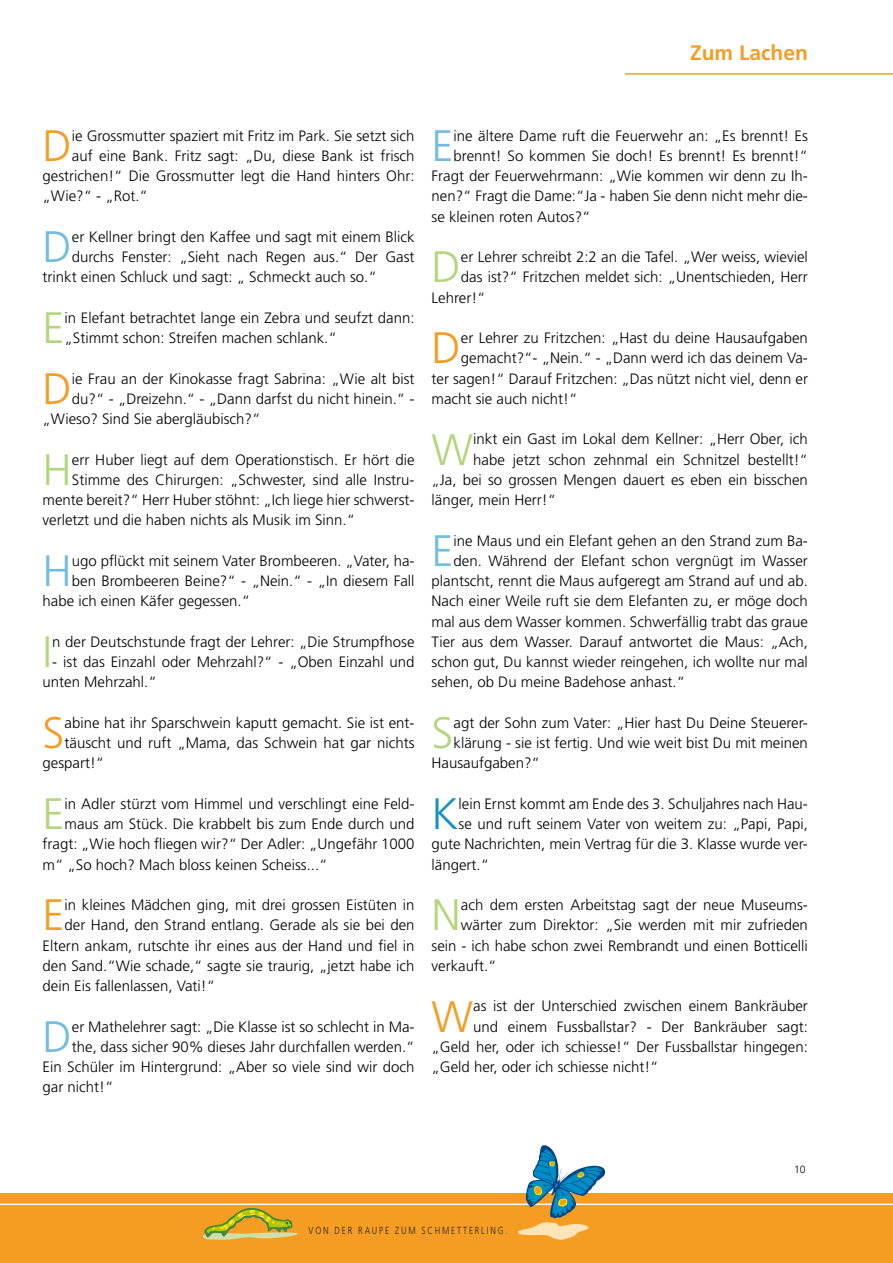
<style>
.page{position:relative;width:893px;height:1263px;background:#fff}
.page>*{position:absolute;margin:0;border:0;box-sizing:border-box;transform-origin:0 0}
.t1{font:300 43.95px "Frutiger LT Std";color:#b3d67d}
.t2{font:300 43.95px "Frutiger LT Std";color:#f59c23}
.t3{font:300 43.95px "Frutiger LT Std";color:#72bce0}
.t4{font:300 43.95px "Frutiger LT Std";color:#1590cb}
.t5{font:700 21px "Frutiger LT Std";color:#f59c23}
.t6{font:300 15px/20.2px "Frutiger LT Std";color:#000}
.t7{font:300 10.5px "Frutiger LT Std";color:#000}
.t8{font:300 10.2px "Frutiger";letter-spacing:.22em;color:#282423;scale:.8 1}
</style>
<div class="page">
<hr style="left:625px;top:73px;width:268px;height:2px;background:#f59c23">
<div style="left:0;top:1194px;width:893px;height:69px;background:#f59c23"></div>
<hr style="left:0;top:1203px;width:893px;height:2px;background:#fff">
<svg style="left:518px;top:1145px;width:87px;height:95px"></svg>
<svg style="left:203px;top:1208px;width:95px;height:32px"></svg>
<h2 class="t5" style="left:690px;top:40px;width:119px">Zum Lachen</h2>
<h1 class="t2" style="left:43px;top:121px;width:31px">D</h1>
<p class="t6" style="left:72px;top:125px;width:344px">ie Grossmutter spaziert mit Fritz im Park. Sie setzt sich</p>
<p class="t6" style="left:72px;top:146px;width:344px">auf eine Bank. Fritz sagt: „Du, diese Bank ist frisch</p>
<p class="t6" style="left:43px;top:166px;width:374px">gestrichen!“ Die Grossmutter legt die Hand hinters Ohr:</p>
<p class="t6" style="left:43px;top:186px;width:107px">„Wie?“ - „Rot.“</p>
<h1 class="t3" style="left:43px;top:222px;width:31px">D</h1>
<p class="t6" style="left:72px;top:227px;width:344px">er Kellner bringt den Kaffee und sagt mit einem Blick</p>
<p class="t6" style="left:72px;top:247px;width:344px">durchs Fenster: „Sieht nach Regen aus.“ Der Gast</p>
<p class="t6" style="left:43px;top:267px;width:336px">trinkt einen Schluck und sagt: „ Schmeckt auch so.“</p>
<h1 class="t1" style="left:43px;top:303px;width:24px">E</h1>
<p class="t6" style="left:65px;top:308px;width:352px">in Elefant betrachtet lange ein Zebra und seufzt dann: „Stimmt schon: Streifen machen schlank.“</p>
<h1 class="t2" style="left:43px;top:364px;width:31px">D</h1>
<p class="t6" style="left:72px;top:368px;width:344px">ie Frau an der Kinokasse fragt Sabrina: „Wie alt bist</p>
<p class="t6" style="left:72px;top:389px;width:344px">du?“ - „Dreizehn.“ - „Dann darfst du nicht hinein.“ -</p>
<p class="t6" style="left:43px;top:409px;width:219px">„Wieso? Sind Sie abergläubisch?“</p>
<h1 class="t1" style="left:43px;top:445px;width:31px">H</h1>
<p class="t6" style="left:72px;top:449px;width:344px">err Huber liegt auf dem Operationstisch. Er hört die</p>
<p class="t6" style="left:72px;top:470px;width:344px">Stimme des Chirurgen: „Schwester, sind alle Instru-</p>
<p class="t6" style="left:43px;top:490px;width:374px">mente bereit?“ Herr Huber stöhnt: „Ich liege hier schwerst-</p>
<p class="t6" style="left:43px;top:510px;width:314px">verletzt und die haben nichts als Musik im Sinn.“</p>
<h1 class="t3" style="left:43px;top:546px;width:31px">H</h1>
<p class="t6" style="left:72px;top:551px;width:344px">ugo pflückt mit seinem Vater Brombeeren. „Vater, ha-</p>
<p class="t6" style="left:72px;top:571px;width:344px">ben Brombeeren Beine?“ - „Nein.“ - „In diesem Fall</p>
<p class="t6" style="left:43px;top:591px;width:209px">habe ich einen Käfer gegessen.“</p>
<h1 class="t1" style="left:43px;top:627px;width:11px">I</h1>
<p class="t6" style="left:52px;top:632px;width:364px">n der Deutschstunde fragt der Lehrer: „Die Strumpfhose</p>
<p class="t6" style="left:43px;top:652px;width:374px;text-indent:10px">- ist das Einzahl oder Mehrzahl?“ - „Oben Einzahl und unten Mehrzahl.“</p>
<h1 class="t2" style="left:43px;top:708px;width:24px">S</h1>
<p class="t6" style="left:65px;top:713px;width:352px">abine hat ihr Sparschwein kaputt gemacht. Sie ist ent-</p>
<p class="t6" style="left:65px;top:733px;width:352px">täuscht und ruft „Mama, das Schwein hat gar nichts</p>
<p class="t6" style="left:43px;top:753px;width:63px">gespart!“</p>
<h1 class="t1" style="left:43px;top:789px;width:24px">E</h1>
<p class="t6" style="left:65px;top:794px;width:352px">in Adler stürzt vom Himmel und verschlingt eine Feld-</p>
<p class="t6" style="left:65px;top:814px;width:351px">maus am Stück. Die krabbelt bis zum Ende durch und</p>
<p class="t6" style="left:43px;top:834px;width:374px">fragt: „Wie hoch fliegen wir?“ Der Adler: „Ungefähr 1000</p>
<p class="t6" style="left:43px;top:854px;width:287px">m“ „So hoch? Mach bloss keinen Scheiss...“</p>
<h1 class="t2" style="left:43px;top:890px;width:24px">E</h1>
<p class="t6" style="left:65px;top:895px;width:351px">in kleines Mädchen ging, mit drei grossen Eistüten in</p>
<p class="t6" style="left:65px;top:915px;width:352px">der Hand, den Strand entlang. Gerade als sie bei den</p>
<p class="t6" style="left:43px;top:935px;width:374px">Eltern ankam, rutschte ihr eines aus der Hand und fiel in</p>
<p class="t6" style="left:43px;top:956px;width:374px">den Sand.“Wie schade,“ sagte sie traurig, „jetzt habe ich</p>
<p class="t6" style="left:43px;top:976px;width:174px">dein Eis fallenlassen, Vati!“</p>
<h1 class="t3" style="left:43px;top:1012px;width:31px">D</h1>
<p class="t6" style="left:72px;top:1016px;width:344px">er Mathelehrer sagt: „Die Klasse ist so schlecht in Ma-</p>
<p class="t6" style="left:72px;top:1037px;width:344px">the, dass sicher 90% dieses Jahr durchfallen werden.“</p>
<p class="t6" style="left:43px;top:1057px;width:374px">Ein Schüler im Hintergrund: „Aber so viele sind wir doch</p>
<p class="t6" style="left:43px;top:1077px;width:72px">gar nicht!“</p>
<h1 class="t3" style="left:432px;top:121px;width:24px">E</h1>
<p class="t6" style="left:454px;top:125px;width:356px">ine ältere Dame ruft die Feuerwehr an: „Es brennt! Es</p>
<p class="t6" style="left:454px;top:146px;width:356px">brennt! So kommen Sie doch! Es brennt! Es brennt!“</p>
<p class="t6" style="left:432px;top:166px;width:378px">Fragt der Feuerwehrmann: „Wie kommen wir denn zu Ih-</p>
<p class="t6" style="left:432px;top:186px;width:378px">nen?“ Fragt die Dame:“Ja - haben Sie denn nicht mehr die-</p>
<p class="t6" style="left:432px;top:206px;width:160px">se kleinen roten Autos?“</p>
<h1 class="t1" style="left:432px;top:242px;width:31px">D</h1>
<p class="t6" style="left:461px;top:247px;width:348px">er Lehrer schreibt 2:2 an die Tafel. „Wer weiss, wieviel</p>
<p class="t6" style="left:461px;top:267px;width:348px">das ist?“ Fritzchen meldet sich: „Unentschieden, Herr</p>
<p class="t6" style="left:432px;top:287px;width:55px">Lehrer!“</p>
<h1 class="t2" style="left:432px;top:323px;width:31px">D</h1>
<p class="t6" style="left:461px;top:328px;width:348px">er Lehrer zu Fritzchen: „Hast du deine Hausaufgaben</p>
<p class="t6" style="left:461px;top:348px;width:348px">gemacht?“- „Nein.“ - „Dann werd ich das deinem Va-</p>
<p class="t6" style="left:432px;top:368px;width:378px">ter sagen!“ Darauf Fritzchen: „Das nützt nicht viel, denn er</p>
<p class="t6" style="left:432px;top:389px;width:147px">macht sie auch nicht!“</p>
<h1 class="t1" style="left:432px;top:424px;width:43px">W</h1>
<p class="t6" style="left:473px;top:429px;width:336px">inkt ein Gast im Lokal dem Kellner: „Herr Ober, ich</p>
<p class="t6" style="left:473px;top:449px;width:336px">habe jetzt schon zehnmal ein Schnitzel bestellt!“</p>
<p class="t6" style="left:432px;top:470px;width:378px">„Ja, bei so grossen Mengen dauert es eben ein bisschen</p>
<p class="t6" style="left:432px;top:490px;width:126px">länger, mein Herr!“</p>
<h1 class="t3" style="left:432px;top:526px;width:24px">E</h1>
<p class="t6" style="left:454px;top:530px;width:356px">ine Maus und ein Elefant gehen an den Strand zum Ba-</p>
<p class="t6" style="left:454px;top:551px;width:356px">den. Während der Elefant schon vergnügt im Wasser</p>
<p class="t6" style="left:432px;top:571px;width:378px">plantscht, rennt die Maus aufgeregt am Strand auf und ab.</p>
<p class="t6" style="left:432px;top:591px;width:378px">Nach einer Weile ruft sie dem Elefanten zu, er möge doch</p>
<p class="t6" style="left:432px;top:611px;width:378px">mal aus dem Wasser kommen. Schwerfällig trabt das graue</p>
<p class="t6" style="left:432px;top:632px;width:378px">Tier aus dem Wasser. Darauf antwortet die Maus: „Ach,</p>
<p class="t6" style="left:432px;top:652px;width:378px">schon gut, Du kannst wieder reingehen, ich wollte nur mal</p>
<p class="t6" style="left:432px;top:672px;width:255px">sehen, ob Du meine Badehose anhast.“</p>
<h1 class="t1" style="left:432px;top:708px;width:24px">S</h1>
<p class="t6" style="left:454px;top:713px;width:356px">agt der Sohn zum Vater: „Hier hast Du Deine Steuerer-</p>
<p class="t6" style="left:454px;top:733px;width:356px">klärung - sie ist fertig. Und wie weit bist Du mit meinen</p>
<p class="t6" style="left:432px;top:753px;width:110px">Hausaufgaben?“</p>
<h1 class="t4" style="left:432px;top:789px;width:28px">K</h1>
<p class="t6" style="left:458px;top:794px;width:351px">lein Ernst kommt am Ende des 3. Schuljahres nach Hau-</p>
<p class="t6" style="left:458px;top:814px;width:351px">se und ruft seinem Vater von weitem zu: „Papi, Papi,</p>
<p class="t6" style="left:432px;top:834px;width:378px">gute Nachrichten, mein Vertrag für die 3. Klasse wurde ver-</p>
<p class="t6" style="left:432px;top:854px;width:59px">längert.“</p>
<h1 class="t1" style="left:432px;top:890px;width:31px">N</h1>
<p class="t6" style="left:461px;top:895px;width:348px">ach dem ersten Arbeitstag sagt der neue Museums-</p>
<p class="t6" style="left:461px;top:915px;width:348px">wärter zum Direktor: „Sie werden mit mir zufrieden</p>
<p class="t6" style="left:432px;top:935px;width:378px">sein - ich habe schon zwei Rembrandt und einen Botticelli</p>
<p class="t6" style="left:432px;top:956px;width:66px">verkauft.“</p>
<h1 class="t2" style="left:432px;top:991px;width:43px">W</h1>
<p class="t6" style="left:473px;top:996px;width:336px">as ist der Unterschied zwischen einem Bankräuber</p>
<p class="t6" style="left:473px;top:1016px;width:336px">und einem Fussballstar? - Der Bankräuber sagt:</p>
<p class="t6" style="left:432px;top:1037px;width:378px">„Geld her, oder ich schiesse!“ Der Fussballstar hingegen:</p>
<p class="t6" style="left:432px;top:1057px;width:228px">„Geld her, oder ich schiesse nicht!“</p>
<p class="t7" style="left:794px;top:1164px;width:13px">10</p>
<p class="t8" style="left:309px;top:1224px;width:250px">VON DER RAUPE ZUM SCHMETTERLING.</p>
</div>
